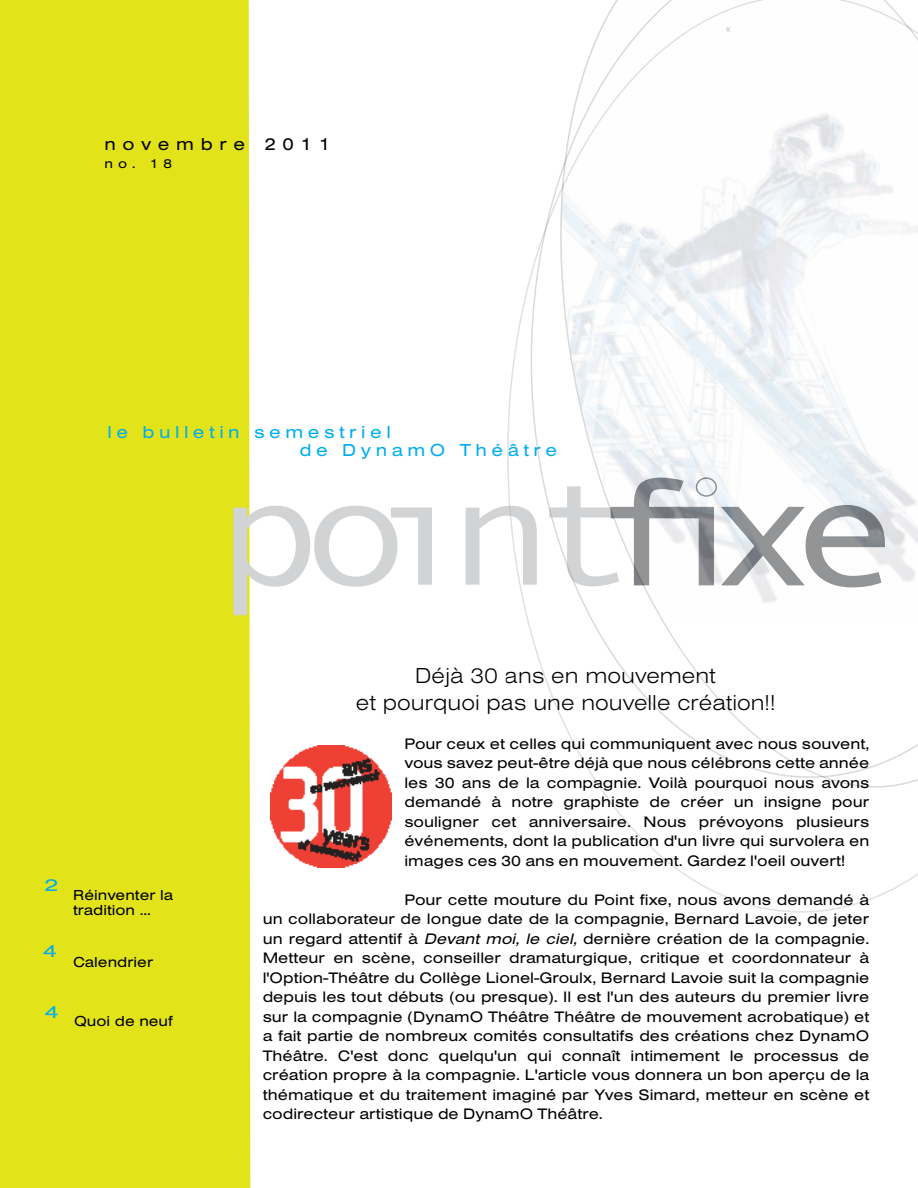
<style>
.page{position:relative;width:918px;height:1188px;background:#fff}
.page>*{position:absolute;margin:0;border:0;box-sizing:border-box;transform-origin:0 0}
.t1{font:22.5px/27px "Sans Light Extended DTC";color:#000;text-align:center}
.t2{font:18px/18px "Sans Extended Regular DTC";letter-spacing:.25em;color:#00aeef}
.t3{font:18px "Sans Extended Regular DTC";letter-spacing:.375em;color:#000}
.t4{font:18px "Sans Extended Regular DTC";letter-spacing:.25em;color:#00aeef;scale:1.25 1}
.t5{font:18px "Sans Thin Condensed DTC";color:#000}
.t6{font:15.75px/19.5px "Sans Extended Regular DTC";color:#000;text-align:justify}
.t7{font:15px/15px "Sans Extended Regular DTC";color:#000}
.t8{font:13.5px "Sans Extended Regular DTC";color:#000}
.s1{font-family:"Sans Extended Regular Oblique DTC"}
</style>
<div class="page">
<div style="left:0;top:0;width:250px;height:1188px;background:#e2e419"></div>
<div style="left:88px;top:1042px;width:28px;height:28px;background:#e2e419;border-radius:50%"></div>
<div style="left:92px;top:963px;width:28px;height:28px;background:#e2e419;border-radius:50%"></div>
<svg style="left:233px;top:478px;width:199px;height:137px"></svg>
<svg style="left:466px;top:507px;width:35px;height:78px"></svg>
<div style="left:410px;top:475px;width:26px;height:26px;background:#fff;border-radius:50%"></div>
<svg style="left:507px;top:0;width:411px;height:913px"></svg>
<img style="left:270px;top:746px;width:122px;height:121px">
<p class="t3" style="left:104px;top:134px;width:227px">novembre 2011</p>
<p class="t8" style="left:104px;top:156px;width:69px">no. 18</p>
<p class="t5" style="left:725px;top:19px;width:7px">«</p>
<p class="t2" style="left:299px;top:423px;width:259px;text-indent:-192px">le bulletin semestriel<br>de DynamO Théâtre</p>
<p class="t4" style="left:44px;top:875px;width:13px">2</p>
<p class="t4" style="left:43px;top:940px;width:13px">4</p>
<p class="t4" style="left:44px;top:1001px;width:13px">4</p>
<p class="t7" style="left:73px;top:888px;width:102px">Réinventer la tradition ...</p>
<p class="t7" style="left:73px;top:955px;width:82px">Calendrier</p>
<p class="t7" style="left:74px;top:1014px;width:100px">Quoi de neuf</p>
<h1 class="t1" style="left:356px;top:662px;width:421px">Déjà 30 ans en mouvement<br>et pourquoi pas une nouvelle création!!</h1>
<p class="t6" style="left:404px;top:734px;width:466px">Pour ceux et celles qui communiquent avec nous souvent, vous savez peut-être déjà que nous célébrons cette année les 30 ans de la compagnie. Voilà pourquoi nous avons demandé à notre graphiste de créer un insigne pour souligner cet anniversaire. Nous prévoyons plusieurs événements, dont la publication d'un livre qui survolera en images ces 30 ans en mouvement. Gardez l'oeil ouvert!</p>
<p class="t6" style="left:263px;top:890px;width:608px;text-indent:142px">Pour cette mouture du Point fixe, nous avons demandé à un collaborateur de longue date de la compagnie, Bernard Lavoie, de jeter un regard attentif à <span class="s1">Devant moi, le ciel,</span> dernière création de la compagnie.<br>Metteur en scène, conseiller dramaturgique, critique et coordonnateur à l'Option-Théâtre du Collège Lionel-Groulx, Bernard Lavoie suit la compagnie depuis les tout débuts (ou presque). Il est l'un des auteurs du premier livre sur la compagnie (DynamO Théâtre Théâtre de mouvement acrobatique) et a fait partie de nombreux comités consultatifs des créations chez DynamO Théâtre. C'est donc quelqu'un qui connaît intimement le processus de création propre à la compagnie. L'article vous donnera un bon aperçu de la thématique et du traitement imaginé par Yves Simard, metteur en scène et codirecteur artistique de DynamO Théâtre.</p>
</div>
